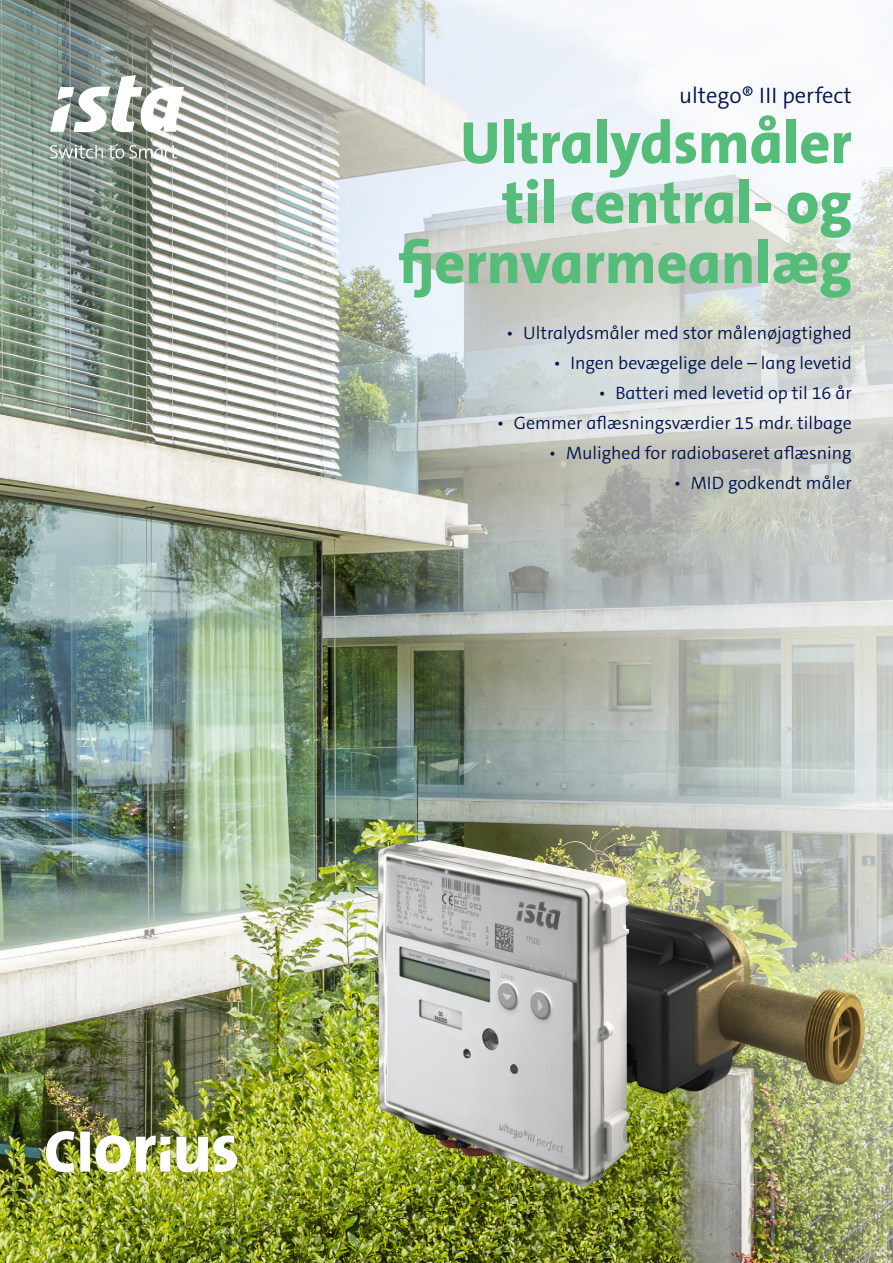
<style>
.page{position:relative;width:893px;height:1263px;background:#fff}
.page>*{position:absolute;margin:0;border:0;box-sizing:border-box;transform-origin:0 0}
.t1{font:800 60px/60px "The Sansfor Ista";color:#55bc7a;text-align:right}
.t2{font:22.5px "The Sansfor Ista Sm Lt";color:#021548}
.t3{font:18px "The Sansfor Ista Sm Lt";color:#021548}
</style>
<div class="page">
<img style="left:0;top:0;width:893px;height:1263px">
<svg style="left:50px;top:145px;width:127px;height:13px"></svg>
<svg style="left:50px;top:75px;width:134px;height:57px"></svg>
<img style="left:43px;top:1126px;width:198px;height:51px">
<img style="left:322px;top:740px;width:559px;height:523px">
<p class="t2" style="left:679px;top:81px;width:174px">ultego® III perfect</p>
<h1 class="t1" style="left:398px;top:113px;width:455px">Ultralydsmåler til central- og fjernvarmeanlæg</h1>
<p class="t3" style="left:506px;top:321px;width:347px">• Ultralydsmåler med stor målenøjagtighed</p>
<p class="t3" style="left:553px;top:351px;width:300px">• Ingen bevægelige dele – lang levetid</p>
<p class="t3" style="left:598px;top:381px;width:255px">• Batteri med levetid op til 16 år</p>
<p class="t3" style="left:497px;top:411px;width:356px">• Gemmer aflæsningsværdier 15 mdr. tilbage</p>
<p class="t3" style="left:549px;top:441px;width:304px">• Mulighed for radiobaseret aflæsning</p>
<p class="t3" style="left:674px;top:471px;width:180px">• MID godkendt måler</p>
</div>
